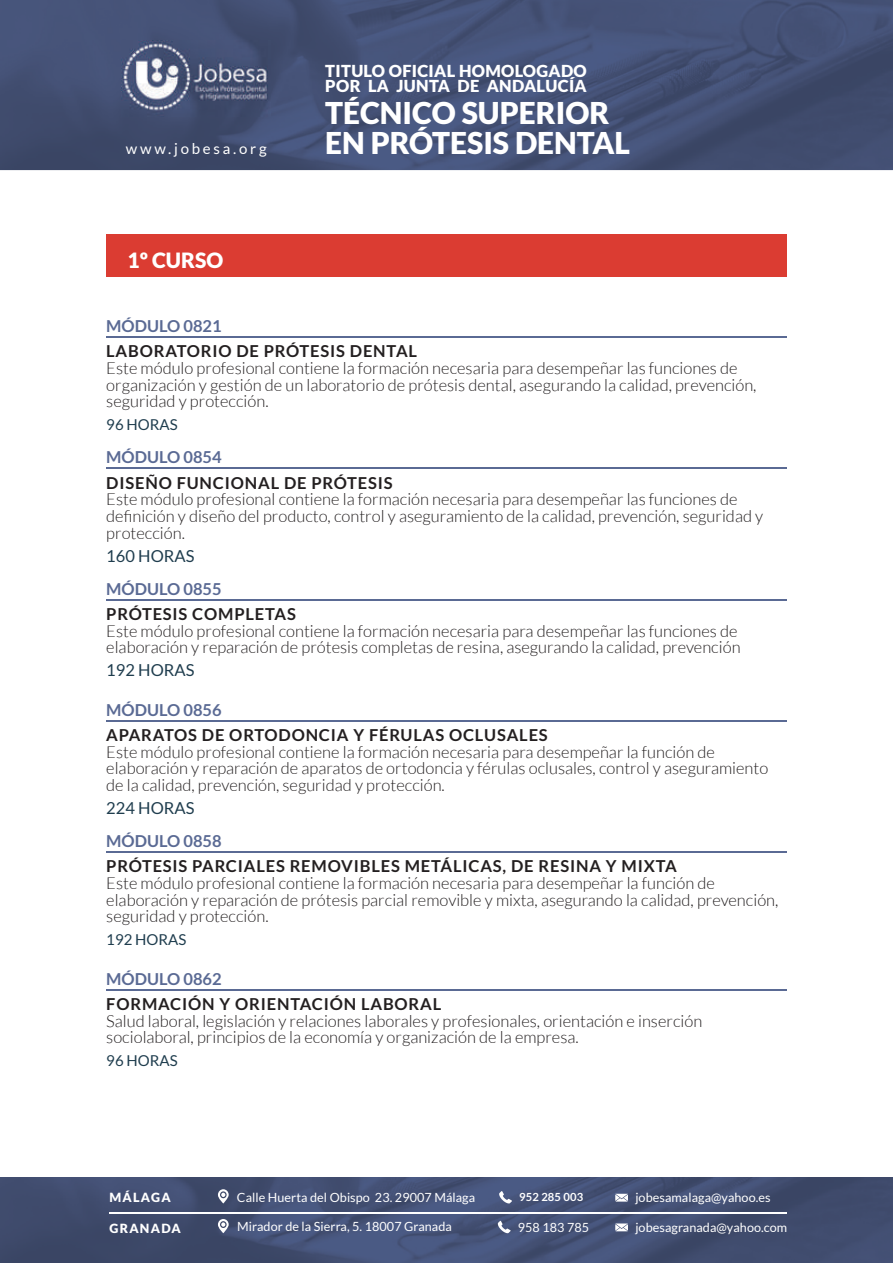
<style>
.page{position:relative;width:893px;height:1263px;background:#fff}
.page>*{position:absolute;margin:0;border:0;box-sizing:border-box;transform-origin:0 0}
.t1{font:900 30px "Lato";color:#fff}
.t2{font:900 21px "Lato";color:#fff}
.t3{font:300 16.5px/16.6px "Lato";color:#231f20}
.t4{font:700 16.5px "Lato";letter-spacing:.05em;color:#231f20}
.t5{font:700 16.5px "Lato";color:#5a6a94}
.t6{font:900 16.5px/15.3px "Lato";letter-spacing:.02em;color:#fff}
.t7{font:16.5px "Lato";color:#1f3d4e}
.t8{font:15px "Lato";color:#1f3d4e}
.t9{font:15px "Lato";letter-spacing:.185em;color:#fff}
.t10{font:12.6px "Lato";letter-spacing:.005em;color:#fff}
.t11{font:900 12.6px "Lato";letter-spacing:.1em;color:#fff}
.t12{font:700 11.25px "Lato";letter-spacing:.01em;color:#fff}
</style>
<div class="page">
<img style="left:0;top:0;width:893px;height:170px">
<img style="left:122px;top:40px;width:149px;height:77px">
<img style="left:0;top:1178px;width:893px;height:85px">
<svg style="left:218px;top:1189px;width:11px;height:14px"></svg>
<svg style="left:499px;top:1191px;width:13px;height:12px"></svg>
<svg style="left:615px;top:1194px;width:13px;height:7px"></svg>
<svg style="left:498px;top:1221px;width:13px;height:12px"></svg>
<svg style="left:615px;top:1223px;width:13px;height:8px"></svg>
<svg style="left:218px;top:1219px;width:11px;height:14px"></svg>
<hr style="left:109px;top:1212px;width:678px;height:2px;background:#fff">
<hr style="left:106px;top:336px;width:681px;height:2px;background:#5a6a94">
<hr style="left:106px;top:468px;width:681px;height:1px;background:#5a6a94">
<hr style="left:106px;top:599px;width:681px;height:1px;background:#5a6a94">
<hr style="left:106px;top:720px;width:681px;height:2px;background:#5a6a94">
<hr style="left:106px;top:851px;width:681px;height:2px;background:#5a6a94">
<hr style="left:106px;top:989px;width:681px;height:2px;background:#5a6a94">
<div style="left:106px;top:234px;width:681px;height:42px;background:#db3c32"></div>
<p class="t9" style="left:126px;top:140px;width:142px">www.jobesa.org</p>
<p class="t2" style="left:128px;top:248px;width:97px">1º CURSO</p>
<p class="t6" style="left:325px;top:63px;width:263px">TITULO OFICIAL HOMOLOGADO<br>POR LA JUNTA DE ANDALUCÍA</p>
<h1 class="t1" style="left:325px;top:95px;width:286px">TÉCNICO SUPERIOR</h1>
<h1 class="t1" style="left:325px;top:126px;width:306px">EN PRÓTESIS DENTAL</h1>
<p class="t5" style="left:106px;top:317px;width:117px">MÓDULO 0821</p>
<p class="t4" style="left:106px;top:342px;width:312px">LABORATORIO DE PRÓTESIS DENTAL</p>
<p class="t3" style="left:106px;top:360px;width:652px">Este módulo profesional contiene la formación necesaria para desempeñar las funciones de organización y gestión de un laboratorio de prótesis dental, asegurando la calidad, prevención, seguridad y protección.</p>
<p class="t8" style="left:106px;top:416px;width:73px">96 HORAS</p>
<p class="t5" style="left:106px;top:448px;width:117px">MÓDULO 0854</p>
<p class="t4" style="left:106px;top:473px;width:288px">DISEÑO FUNCIONAL DE PRÓTESIS</p>
<p class="t3" style="left:106px;top:491px;width:658px">Este módulo profesional contiene la formación necesaria para desempeñar las funciones de definición y diseño del producto, control y aseguramiento de la calidad, prevención, seguridad y protección.</p>
<p class="t7" style="left:106px;top:546px;width:90px">160 HORAS</p>
<p class="t5" style="left:106px;top:579px;width:117px">MÓDULO 0855</p>
<p class="t4" style="left:106px;top:604px;width:191px">PRÓTESIS COMPLETAS</p>
<p class="t3" style="left:106px;top:622px;width:636px">Este módulo profesional contiene la formación necesaria para desempeñar las funciones de elaboración y reparación de prótesis completas de resina, asegurando la calidad, prevención</p>
<p class="t7" style="left:106px;top:661px;width:90px">192 HORAS</p>
<p class="t5" style="left:106px;top:700px;width:117px">MÓDULO 0856</p>
<p class="t4" style="left:106px;top:726px;width:443px">APARATOS DE ORTODONCIA Y FÉRULAS OCLUSALES</p>
<p class="t3" style="left:106px;top:743px;width:663px">Este módulo profesional contiene la formación necesaria para desempeñar la función de elaboración y reparación de aparatos de ortodoncia y férulas oclusales, control y aseguramiento de la calidad, prevención, seguridad y protección.</p>
<p class="t7" style="left:106px;top:799px;width:90px">224 HORAS</p>
<p class="t5" style="left:106px;top:832px;width:117px">MÓDULO 0858</p>
<p class="t4" style="left:106px;top:857px;width:572px">PRÓTESIS PARCIALES REMOVIBLES METÁLICAS, DE RESINA Y MIXTA</p>
<p class="t3" style="left:106px;top:875px;width:674px">Este módulo profesional contiene la formación necesaria para desempeñar la función de elaboración y reparación de prótesis parcial removible y mixta, asegurando la calidad, prevención, seguridad y protección.</p>
<p class="t8" style="left:106px;top:931px;width:82px">192 HORAS</p>
<p class="t5" style="left:106px;top:969px;width:117px">MÓDULO 0862</p>
<p class="t4" style="left:106px;top:994px;width:336px">FORMACIÓN Y ORIENTACIÓN LABORAL</p>
<p class="t3" style="left:106px;top:1012px;width:597px">Salud laboral, legislación y relaciones laborales y profesionales, orientación e inserción sociolaboral, principios de la economía y organización de la empresa.</p>
<p class="t8" style="left:106px;top:1052px;width:73px">96 HORAS</p>
<p class="t11" style="left:109px;top:1190px;width:63px">MÁLAGA</p>
<p class="t10" style="left:237px;top:1190px;width:240px">Calle Huerta del Obispo 23. 29007 Málaga</p>
<p class="t12" style="left:519px;top:1190px;width:66px">952 285 003</p>
<p class="t10" style="left:635px;top:1190px;width:137px">jobesamalaga@yahoo.es</p>
<p class="t11" style="left:109px;top:1221px;width:73px">GRANADA</p>
<p class="t10" style="left:237px;top:1220px;width:216px">Mirador de la Sierra, 5. 18007 Granada</p>
<p class="t10" style="left:518px;top:1220px;width:73px">958 183 785</p>
<p class="t10" style="left:635px;top:1220px;width:153px">jobesagranada@yahoo.com</p>
</div>
